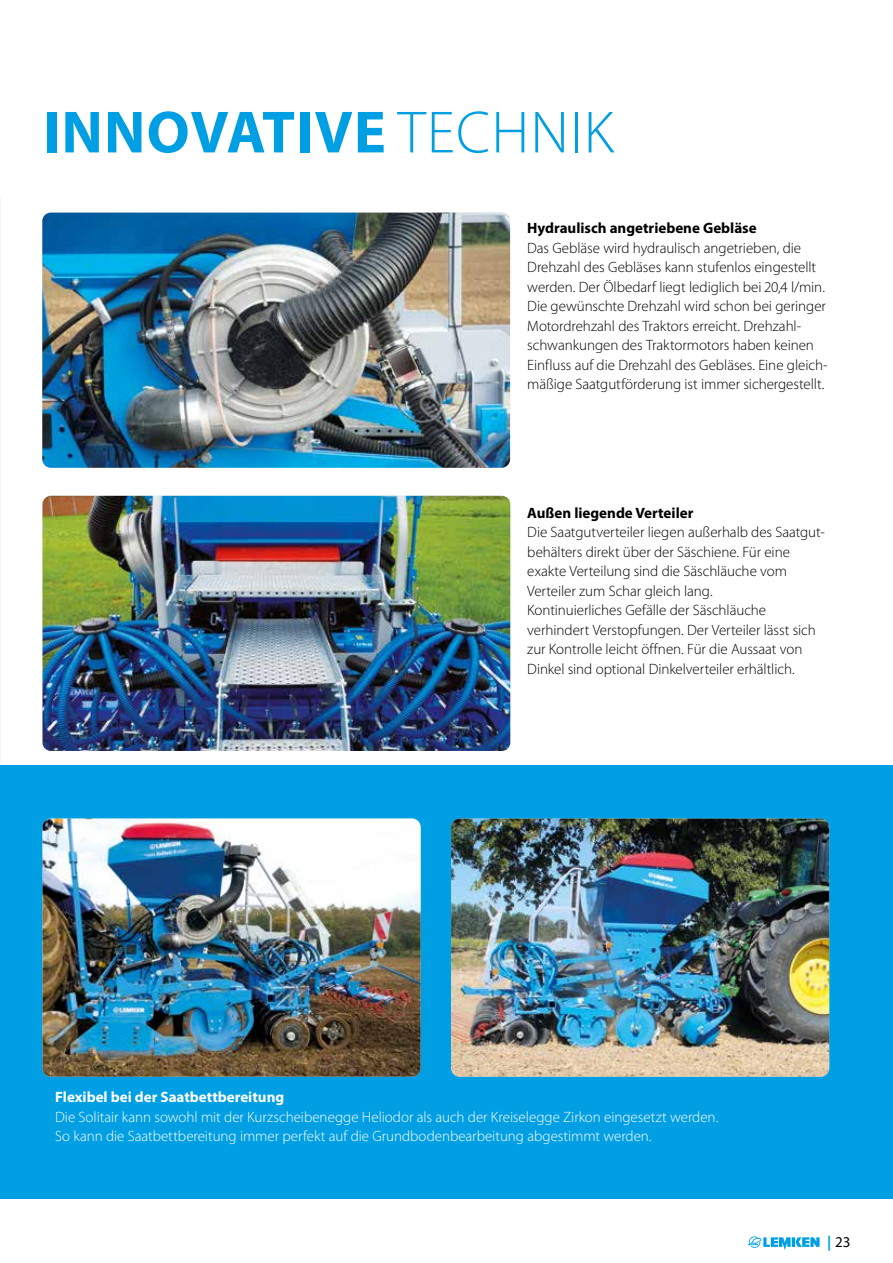
<style>
.page{position:relative;width:893px;height:1263px;background:#fff}
.page>*{position:absolute;margin:0;border:0;box-sizing:border-box;transform-origin:0 0}
.t1{font:700 60px "Myriad Pro";letter-spacing:.02em;color:#009fe3}
.t2{font:300 15px/19.5px "Myriad Pro";letter-spacing:-.005em;color:#000}
.t3{font:300 15px/19.5px "Myriad Pro";letter-spacing:-.005em;color:#fff}
.t4{font:700 15px "Myriad Pro";color:#000}
.t5{font:700 15px "Myriad Pro";color:#fff}
.t6{font:15px "Myriad Pro";color:#000}
.s1{font-weight:300}
.s2{font-weight:700;color:#009fe3}
</style>
<div class="page">
<div style="left:0;top:765px;width:893px;height:434px;background:#009fe3"></div>
<svg style="left:747px;top:1236px;width:73px;height:13px"></svg>
<img style="left:42px;top:213px;width:468px;height:255px">
<img style="left:43px;top:496px;width:467px;height:255px">
<img style="left:43px;top:819px;width:378px;height:258px">
<img style="left:451px;top:819px;width:378px;height:258px">
<h1 class="t1" style="left:43px;top:93px;width:572px">INNOVATIVE <span class="s1">TECHNIK</span></h1>
<p class="t4" style="left:527px;top:218px;width:231px">Hydraulisch angetriebene Gebläse</p>
<p class="t2" style="left:527px;top:238px;width:302px">Das Gebläse wird hydraulisch angetrieben, die Drehzahl des Gebläses kann stufenlos eingestellt werden. Der Ölbedarf liegt lediglich bei 20,4 l/min.<br>Die gewünschte Drehzahl wird schon bei geringer Motordrehzahl des Traktors erreicht. Drehzahl&shy;schwankungen des Traktormotors haben keinen Einfluss auf die Drehzahl des Gebläses. Eine gleich&shy;mäßige Saatgutförderung ist immer sichergestellt.</p>
<p class="t4" style="left:527px;top:503px;width:168px">Außen liegende Verteiler</p>
<p class="t2" style="left:527px;top:522px;width:299px">Die Saatgutverteiler liegen außerhalb des Saatgut&shy;behälters direkt über der Säschiene. Für eine exakte Verteilung sind die Säschläuche vom Verteiler zum Schar gleich lang.<br>Kontinuierliches Gefälle der Säschläuche verhindert Verstopfungen. Der Verteiler lässt sich zur Kontrolle leicht öffnen. Für die Aussaat von Dinkel sind optional Dinkelverteiler erhältlich.</p>
<p class="t5" style="left:55px;top:1087px;width:230px">Flexibel bei der Saatbettbereitung</p>
<p class="t3" style="left:55px;top:1106px;width:664px">Die Solitair kann sowohl mit der Kurzscheibenegge Heliodor als auch der Kreiselegge Zirkon eingesetzt werden.<br>So kann die Saatbettbereitung immer perfekt auf die Grundbodenbearbeitung abgestimmt werden.</p>
<p class="t6" style="left:827px;top:1232px;width:25px"><span class="s2">|</span> 23</p>
</div>
